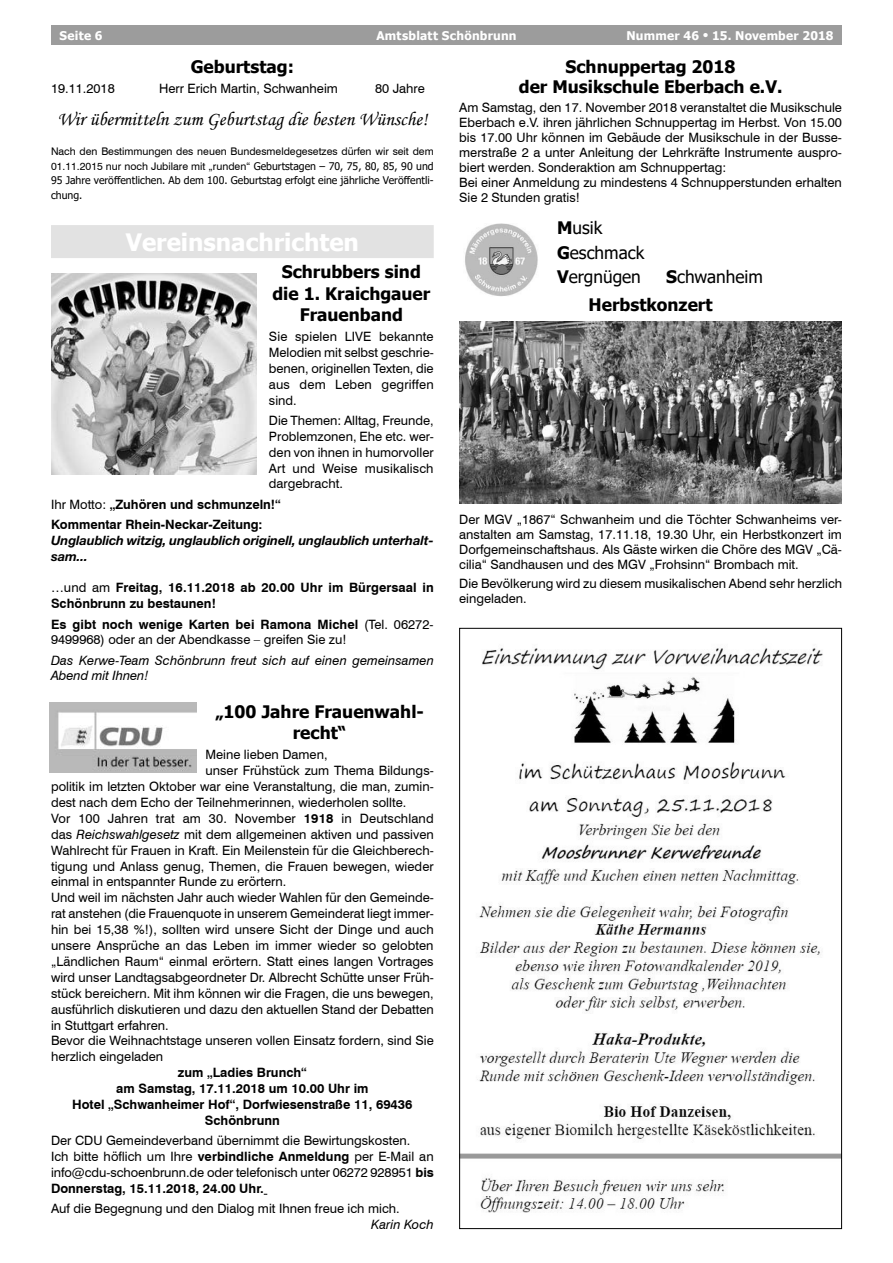
<style>
.page{position:relative;width:893px;height:1263px;background:#fff}
.page>*{position:absolute;margin:0;border:0;box-sizing:border-box;transform-origin:0 0}
.t1{font:700 24px "Tahoma";color:#fff}
.t2{font:19.5px "Monotype Corsiva";color:#000}
.t3{font:700 17.25px/21.3px "Tahoma";color:#000;text-align:center}
.t4{font:17.25px/24.5px "Tahoma";color:#000}
.t5{font:12.9px/15.9px "Swiss 721 BT";color:#000}
.t6{font:700 12.9px/15.9px "Swiss 721 BT";color:#000}
.t7{font:italic 12.9px/15.9px "Swiss 721 BT";letter-spacing:.005em;color:#000}
.t8{font:italic 700 12.9px/15.9px "Helvetica Neue";letter-spacing:-.005em;color:#000}
.t9{font:700 12px "Tahoma";letter-spacing:.02em;color:#fff}
.t10{font:10.5px/14.5px "Swiss 721 BT";color:#000}
.t11{font:10.5px/14.5px "Tahoma";color:#000}
.s1{font-size:9px}
.s2{font-family:"Tahoma"}
.s3{font-weight:400}
.s4{font-weight:700}
.s5{font-style:italic}
</style>
<div class="page">
<div style="left:51px;top:26px;width:791px;height:19px;background:#9c9c9c"></div>
<div style="left:51px;top:225px;width:383px;height:33px;background:#e2e2e2"></div>
<img style="left:465px;top:223px;width:73px;height:73px">
<img style="left:51px;top:273px;width:205px;height:201px">
<img style="left:50px;top:703px;width:147px;height:69px">
<img style="left:459px;top:321px;width:383px;height:182px">
<img style="left:461px;top:648px;width:379px;height:565px">
<p class="t9" style="left:60px;top:27px;width:45px">Seite 6</p>
<p class="t9" style="left:376px;top:27px;width:142px">Amtsblatt Schönbrunn</p>
<p class="t9" style="left:626px;top:27px;width:209px">Nummer 46 <span class="s1">•</span> 15. November 2018</p>
<h3 class="t3" style="left:191px;top:56px;width:105px">Geburtstag:</h3>
<p class="t5" style="left:51px;top:80px;width:65px">19.11.2018</p>
<p class="t5" style="left:159px;top:80px;width:180px">Herr Erich Martin, Schwanheim</p>
<p class="t5" style="left:375px;top:80px;width:51px">80 Jahre</p>
<h2 class="t2" style="left:57px;top:107px;width:372px">Wir übermitteln zum Geburtstag die besten Wünsche!</h2>
<p class="t10" style="left:51px;top:144px;width:384px">Nach den Bestimmungen des neuen Bundesmeldegesetzes dürfen wir seit dem<br>01.11.2015 nur noch Jubilare mit „runden“ <span class="s2">Geburtstagen – 70, 75, 80, 85, 90 und</span></p>
<p class="t11" style="left:51px;top:174px;width:384px">95 Jahre veröffentlichen. Ab dem 100. Geburtstag erfolgt eine jährliche Veröffentli&shy;chung.</p>
<h1 class="t1" style="left:126px;top:225px;width:235px">Vereinsnachrichten</h1>
<h3 class="t3" style="left:272px;top:262px;width:159px">Schrubbers sind die 1. Kraichgauer<br>Frauenband</h3>
<p class="t5" style="left:269px;top:328px;width:166px;text-align:justify">Sie spielen LIVE bekannte Melodien mit selbst geschrie&shy;benen, originellen Texten, die aus dem Leben gegriffen sind.</p>
<p class="t5" style="left:269px;top:412px;width:166px;text-align:justify">Die Themen: Alltag, Freunde, Problemzonen, Ehe etc. wer&shy;den von ihnen in humorvoller Art und Weise musikalisch dargebracht.</p>
<p class="t6" style="left:51px;top:494px;width:231px;line-height:20.1px"><span class="s3">Ihr Motto:</span> „Zuhören und schmunzeln!“<br>Kommentar Rhein-Neckar-Zeitung:</p>
<p class="t8" style="left:51px;top:532px;width:384px">Unglaublich witzig, unglaublich originell, unglaublich unterhalt&shy;sam...</p>
<p class="t6" style="left:51px;top:579px;width:384px"><span class="s3">…und am</span> Freitag, 16.11.2018 ab 20.00 Uhr im Bürgersaal in<br>Schönbrunn zu bestaunen!</p>
<p class="t5" style="left:51px;top:615px;width:384px"><span class="s4">Es gibt noch wenige Karten bei Ramona Michel</span> (Tel. 06272-<br>9499968) oder an der Abendkasse – greifen Sie zu!</p>
<p class="t7" style="left:51px;top:652px;width:384px">Das Kerwe-Team Schönbrunn freut sich auf einen gemeinsamen<br>Abend mit Ihnen!</p>
<h3 class="t3" style="left:215px;top:701px;width:210px">„100 Jahre Frauenwahl&shy;recht“</h3>
<p class="t5" style="left:205px;top:746px;width:124px">Meine lieben Damen,</p>
<p class="t5" style="left:205px;top:762px;width:230px">unser Frühstück zum Thema Bildungs-</p>
<p class="t5" style="left:51px;top:778px;width:384px">politik im letzten Oktober war eine Veranstaltung, die man, zumin-</p>
<p class="t5" style="left:51px;top:794px;width:357px">dest nach dem Echo der Teilnehmerinnen, wiederholen sollte.</p>
<p class="t5" style="left:51px;top:810px;width:384px">Vor 100 Jahren trat am 30. November <span class="s4">1918</span> in Deutschland</p>
<p class="t5" style="left:51px;top:826px;width:384px">das <span class="s5">Reichswahlgesetz</span> mit dem allgemeinen aktiven und passiven</p>
<p class="t5" style="left:51px;top:841px;width:384px">Wahlrecht für Frauen in Kraft. Ein Meilenstein für die Gleichberech-</p>
<p class="t5" style="left:51px;top:857px;width:384px">tigung und Anlass genug, Themen, die Frauen bewegen, wieder</p>
<p class="t5" style="left:51px;top:873px;width:237px">einmal in entspannter Runde zu erörtern.</p>
<p class="t5" style="left:51px;top:889px;width:384px">Und weil im nächsten Jahr auch wieder Wahlen für den Gemeinde-</p>
<p class="t5" style="left:51px;top:905px;width:384px">rat anstehen (die Frauenquote in unserem Gemeinderat liegt immer-</p>
<p class="t5" style="left:51px;top:921px;width:384px">hin bei 15,38 %!), sollten wird unsere Sicht der Dinge und auch</p>
<p class="t5" style="left:51px;top:937px;width:384px">unsere Ansprüche an das Leben im immer wieder so gelobten</p>
<p class="t5" style="left:51px;top:953px;width:384px">„Ländlichen Raum“ einmal erörtern. Statt eines langen Vortrages</p>
<p class="t5" style="left:51px;top:969px;width:384px">wird unser Landtagsabgeordneter Dr. Albrecht Schütte unser Früh-</p>
<p class="t5" style="left:51px;top:985px;width:384px">stück bereichern. Mit ihm können wir die Fragen, die uns bewegen,</p>
<p class="t5" style="left:51px;top:1001px;width:384px">ausführlich diskutieren und dazu den aktuellen Stand der Debatten</p>
<p class="t5" style="left:51px;top:1016px;width:119px">in Stuttgart erfahren.</p>
<p class="t5" style="left:51px;top:1032px;width:384px">Bevor die Weihnachtstage unseren vollen Einsatz fordern, sind Sie</p>
<p class="t5" style="left:51px;top:1048px;width:114px">herzlich eingeladen</p>
<p class="t6" style="left:72px;top:1064px;width:342px;text-align:center">zum „Ladies Brunch“<br>am Samstag, 17.11.2018 um 10.00 Uhr im<br>Hotel „Schwanheimer Hof“, Dorfwiesenstraße 11, 69436<br>Schönbrunn</p>
<p class="t5" style="left:51px;top:1132px;width:384px">Der CDU Gemeindeverband übernimmt die Bewirtungskosten.<br>Ich bitte höflich um Ihre <span class="s4">verbindliche Anmeldung</span> per E-Mail an info@cdu-schoenbrunn.de oder telefonisch unter 06272 928951 <span class="s4">bis Donnerstag, 15.11.2018, 24.00 Uhr.</span></p>
<p class="t5" style="left:51px;top:1200px;width:350px">Auf die Begegnung und den Dialog mit Ihnen freue ich mich.</p>
<p class="t7" style="left:371px;top:1216px;width:64px">Karin Koch</p>
<h3 class="t3" style="left:519px;top:57px;width:265px;line-height:20.2px">Schnuppertag 2018<br>der Musikschule Eberbach e.V.</h3>
<p class="t5" style="left:459px;top:100px;width:384px;line-height:14.9px">Am Samstag, den 17. November 2018 veranstaltet die Musikschule Eberbach e.V. ihren jährlichen Schnuppertag im Herbst. Von 15.00 bis 17.00 Uhr können im Gebäude der Musikschule in der Busse&shy;merstraße 2 a unter Anleitung der Lehrkräfte Instrumente auspro&shy;biert werden. Sonderaktion am Schnuppertag:<br>Bei einer Anmeldung zu mindestens 4 Schnupperstunden erhalten Sie 2 Stunden gratis!</p>
<h3 class="t4" style="left:557px;top:217px;width:89px"><span class="s4">M</span>usik<br><span class="s4">G</span>eschmack<br><span class="s4">V</span>ergnügen</h3>
<h3 class="t4" style="left:666px;top:266px;width:98px"><span class="s4">S</span>chwanheim</h3>
<h3 class="t3" style="left:589px;top:295px;width:125px">Herbstkonzert</h3>
<p class="t5" style="left:459px;top:512px;width:384px;line-height:14.9px;text-align:justify">Der MGV „1867“ Schwanheim und die Töchter Schwanheims ver&shy;anstalten am Samstag, 17.11.18, 19.30 Uhr, ein Herbstkonzert im Dorfgemeinschaftshaus. Als Gäste wirken die Chöre des MGV „Cä&shy;cilia“ Sandhausen und des MGV „Frohsinn“ Brombach mit.</p>
<p class="t5" style="left:459px;top:576px;width:384px;line-height:14.9px">Die Bevölkerung wird zu diesem musikalischen Abend sehr herzlich eingeladen.</p>
</div>
